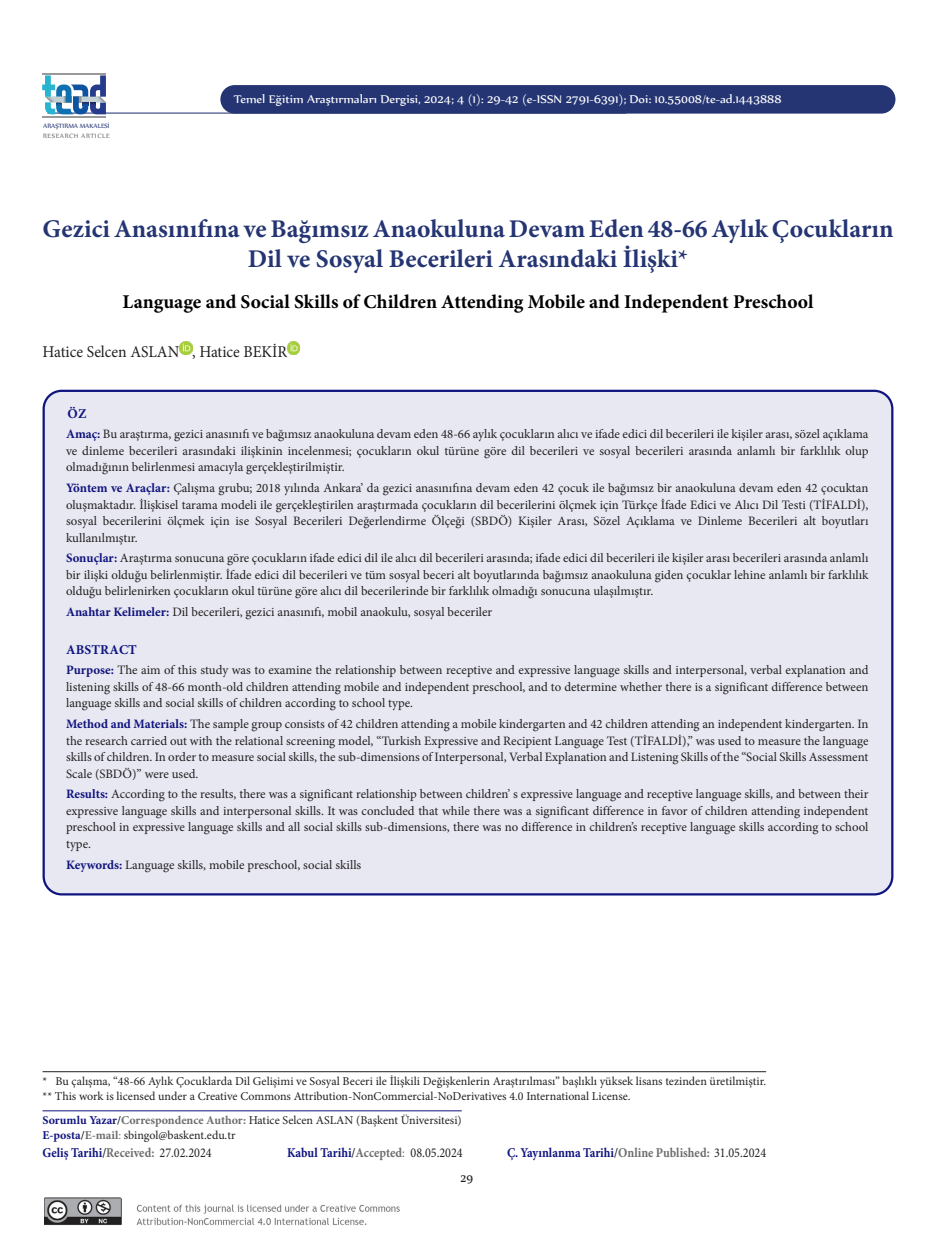
<style>
.page{position:relative;width:936px;height:1255px;background:#fff}
.page>*{position:absolute;margin:0;border:0;box-sizing:border-box;transform-origin:0 0}
.t1{font:700 25.5px/30.6px "Minion Pro";color:#253573;text-align:center}
.H1_1{font:700 19.5px "Minion Pro";color:#000}
.author{font:16.5px "Minion Pro";color:#231f20;scale:.95 1}
.TabloTxt{font:700 13.5px "Minion Pro";color:#10147e;scale:.9 1}
.t2{font:13.5px "Nyala";color:#fff;scale:1.08 1}
.AbstractH{font:700 13.5px "Minion Pro";letter-spacing:.01em;color:#10147e}
.t3{font:13.5px "Nyala";color:#231f20}
.AbstractTxtTR{font:12.9px/16.5px "Minion Pro";color:#231f20;text-align:justify}
.authorCorresponding{font:12px/15.3px "Minion Pro";color:#231f20}
.authorDetayContact{font:12px "Minion Pro";letter-spacing:-.005em;color:#231f20}
.t4{font:7.5px "Nyala";color:#253573}
.t5{font:7.5px "Nyala";letter-spacing:.08em;color:#6c6d70}
.s1{font-weight:700;color:#10137d}
.s2{font-weight:700;color:#10147e}
.s3{font-weight:700}
.s4{font-weight:700;color:#6c6d70}
.s5{color:#6c6d70}
.s6{color:#231f20}
.s7{font-weight:400;color:#231f20}
.s8{font-weight:400;color:#6c6d70}
</style>
<div class="page">
<hr style="left:47px;top:112px;width:579px;height:2px;background:#253573">
<div style="left:220px;top:85px;width:675px;height:29px;background:#253573;border-radius:14px"></div>
<hr style="left:42px;top:116px;width:64px;height:1px;background:#999">
<hr style="left:42px;top:73px;width:64px;height:1px;background:#999">
<svg style="left:42px;top:75px;width:64px;height:39px"></svg>
<img style="left:44px;top:1197px;width:356px;height:28px">
<svg style="left:179px;top:341px;width:13px;height:13px"></svg>
<svg style="left:287px;top:341px;width:13px;height:13px"></svg>
<hr style="left:43px;top:1071px;width:723px;height:1px;background:#231f20">
<hr style="left:43px;top:1110px;width:418px;height:1px;background:#10147e">
<div style="left:44px;top:391px;width:848px;height:503px;background:#e7e8f2;border-radius:18px"></div>
<p class="t4" style="left:43px;top:121px;width:68px">ARAŞTIRMA MAKALESI</p>
<p class="t5" style="left:43px;top:131px;width:68px">RESEARCH ARTICLE</p>
<p class="t2" style="left:234px;top:90px;width:508px">Temel Eğitim Araştırmaları Dergisi, 2024; 4 (1): 29-42 (e-ISSN 2791-6391); Doi: 10.55008/te-ad.1443888</p>
<h1 class="t1" style="left:43px;top:213px;width:852px">Gezici Anasınıfına ve Bağımsız Anaokuluna Devam Eden 48-66 Aylık Çocukların<br>Dil ve Sosyal Becerileri Arasındaki İlişki*</h1>
<p class="H1_1" style="left:122px;top:288px;width:692px">Language and Social Skills of Children Attending Mobile and Independent Preschool</p>
<p class="author" style="left:43px;top:341px;width:259px">Hatice Selcen ASLAN , Hatice BEKİR</p>
<p class="AbstractH" style="left:68px;top:404px;width:20px">ÖZ</p>
<p class="AbstractTxtTR" style="left:66px;top:426px;width:804px"><span class="s1">Amaç:</span> Bu araştırma, gezici anasınıfı ve bağımsız anaokuluna devam eden 48-66 aylık çocukların alıcı ve ifade edici dil becerileri ile kişiler arası, sözel açıklama ve dinleme becerileri arasındaki ilişkinin incelenmesi; çocukların okul türüne göre dil becerileri ve sosyal becerileri arasında anlamlı bir farklılık olup olmadığının belirlenmesi amacıyla gerçekleştirilmiştir.</p>
<p class="AbstractTxtTR" style="left:66px;top:480px;width:804px"><span class="s1">Yöntem ve Araçlar:</span> Çalışma grubu; 2018 yılında Ankara’ da gezici anasınıfına devam eden 42 çocuk ile bağımsız bir anaokuluna devam eden 42 çocuktan oluşmaktadır. İlişkisel tarama modeli ile gerçekleştirilen araştırmada çocukların dil becerilerini ölçmek için Türkçe İfade Edici ve Alıcı Dil Testi (TİFALDİ), sosyal becerilerini ölçmek için ise Sosyal Becerileri Değerlendirme Ölçeği (SBDÖ) Kişiler Arası, Sözel Açıklama ve Dinleme Becerileri alt boyutları kullanılmıştır.</p>
<p class="AbstractTxtTR" style="left:66px;top:550px;width:804px"><span class="s1">Sonuçlar:</span> Araştırma sonucuna göre çocukların ifade edici dil ile alıcı dil becerileri arasında; ifade edici dil becerileri ile kişiler arası becerileri arasında anlamlı bir ilişki olduğu belirlenmiştir. İfade edici dil becerileri ve tüm sosyal beceri alt boyutlarında bağımsız anaokuluna giden çocuklar lehine anlamlı bir farklılık olduğu belirlenirken çocukların okul türüne göre alıcı dil becerilerinde bir farklılık olmadığı sonucuna ulaşılmıştır.</p>
<p class="AbstractTxtTR" style="left:66px;top:604px;width:428px"><span class="s1">Anahtar Kelimeler:</span> Dil becerileri, gezici anasınıfı, mobil anaokulu, sosyal beceriler</p>
<p class="AbstractH" style="left:66px;top:639px;width:72px">ABSTRACT</p>
<p class="AbstractTxtTR" style="left:66px;top:662px;width:804px"><span class="s1">Purpose:</span> The aim of this study was to examine the relationship between receptive and expressive language skills and interpersonal, verbal explanation and listening skills of 48-66 month-old children attending mobile and independent preschool, and to determine whether there is a significant difference between language skills and social skills of children according to school type.</p>
<p class="AbstractTxtTR" style="left:66px;top:715px;width:804px"><span class="s1">Method and Materials:</span> The sample group consists of 42 children attending a mobile kindergarten and 42 children attending an independent kindergarten. In the research carried out with the relational screening model, “Turkish Expressive and Recipient Language Test (TİFALDİ),” was used to measure the language skills of children. In order to measure social skills, the sub-dimensions of Interpersonal, Verbal Explanation and Listening Skills of the “Social Skills Assessment Scale (SBDÖ)” were used.</p>
<p class="AbstractTxtTR" style="left:66px;top:786px;width:803px"><span class="s1">Results:</span> According to the results, there was a significant relationship between children’ s expressive language and receptive language skills, and between their expressive language skills and interpersonal skills. It was concluded that while there was a significant difference in favor of children attending independent preschool in expressive language skills and all social skills sub-dimensions, there was no difference in children’s receptive language skills according to school type.</p>
<p class="AbstractTxtTR" style="left:66px;top:856px;width:297px"><span class="s1">Keywords:</span> Language skills, mobile preschool, social skills</p>
<p class="authorCorresponding" style="left:43px;top:1073px;width:725px">* Bu çalışma, “48-66 Aylık Çocuklarda Dil Gelişimi ve Sosyal Beceri ile İlişkili Değişkenlerin Araştırılması” başlıklı yüksek lisans tezinden üretilmiştir. ** This work is licensed under a Creative Commons Attribution-NonCommercial-NoDerivatives 4.0 International License.</p>
<p class="authorCorresponding" style="left:43px;top:1112px;width:420px"><span class="s2">Sorumlu Yazar</span><span class="s3">/</span><span class="s4">Correspondence Author:</span> Hatice Selcen ASLAN (Başkent Üniversitesi)</p>
<p class="authorDetayContact" style="left:43px;top:1127px;width:194px"><span class="s2">E-posta</span><span class="s3">/</span><span class="s4">E-mail</span><span class="s5">:</span> sbingol@baskent.edu.tr</p>
<p class="TabloTxt" style="left:43px;top:1143px;width:189px">Geliş Tarihi<span class="s6">/</span><span class="s5">Received:</span> <span class="s7">27.02.2024</span></p>
<p class="TabloTxt" style="left:287px;top:1143px;width:197px">Kabul Tarihi<span class="s6">/</span><span class="s5">Accepted</span><span class="s8">:</span> <span class="s7">08.05.2024</span></p>
<p class="TabloTxt" style="left:507px;top:1143px;width:289px">Ç. Yayınlanma Tarihi<span class="s6">/</span><span class="s5">Online Published:</span> <span class="s7">31.05.2024</span></p>
<p class="t3" style="left:460px;top:1170px;width:14px">29</p>
</div>
